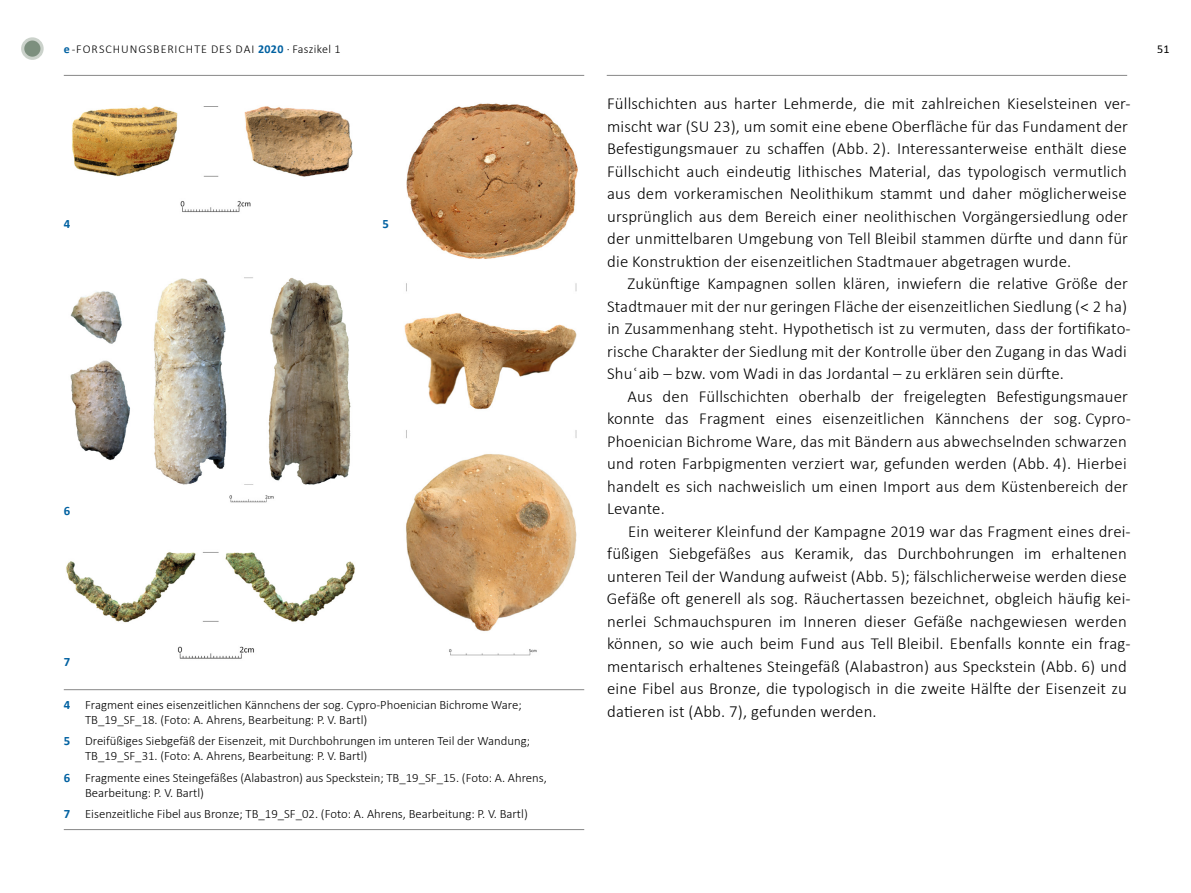
<style>
.page{position:relative;width:1191px;height:893px;background:#fff}
.page>*{position:absolute;margin:0;border:0;box-sizing:border-box;transform-origin:0 0}
.t1{font:300 16.8px/22.5px "Calibri";letter-spacing:.01em;color:#000}
.t2{font:300 12.75px/15px "Calibri";color:#000}
.t3{font:700 12.75px "Calibri";color:#0061a1}
.t4{font:300 12px "Calibri";letter-spacing:.08em;color:#000}
.t5{font:12px "Calibri";color:#000}
.s1{font-weight:700;color:#0061a1}
</style>
<div class="page">
<hr style="left:607px;top:75px;width:520px;height:1px;background:#878787">
<hr style="left:64px;top:75px;width:520px;height:1px;background:#878787">
<svg style="left:23px;top:39px;width:19px;height:19px"></svg>
<div style="left:21px;top:37px;width:23px;height:23px;border:3px solid #cbd2cb;border-radius:50%"></div>
<hr style="left:64px;top:689px;width:520px;height:1px;background:#878787">
<hr style="left:64px;top:829px;width:520px;height:1px;background:#878787">
<img style="left:72px;top:106px;width:281px;height:107px">
<img style="left:70px;top:277px;width:281px;height:226px">
<img style="left:66px;top:552px;width:289px;height:107px">
<img style="left:404px;top:103px;width:174px;height:553px">
<p class="t4" style="left:64px;top:41px;width:278px"><span class="s1">e</span>-FORSCHUNGSBERICHTE DES DAI <span class="s1">2020</span> · Faszikel 1</p>
<p class="t5" style="left:1157px;top:41px;width:14px">51</p>
<p class="t3" style="left:64px;top:215px;width:8px">4</p>
<p class="t3" style="left:64px;top:502px;width:8px">6</p>
<p class="t3" style="left:64px;top:653px;width:8px">7</p>
<p class="t3" style="left:382px;top:215px;width:8px">5</p>
<p class="t2" style="left:85px;top:697px;width:438px;text-indent:-21px"><span class="s1">4</span> Fragment eines eisenzeitlichen Kännchens der sog. Cypro-Phoenician Bichrome Ware;<br>TB_19_SF_18. (Foto: A. Ahrens, Bearbeitung: P. V. Bartl)</p>
<p class="t2" style="left:85px;top:733px;width:446px;text-indent:-21px"><span class="s1">5</span> Dreifüßiges Siebgefäß der Eisenzeit, mit Durchbohrungen im unteren Teil der Wandung;<br>TB_19_SF_31. (Foto: A. Ahrens, Bearbeitung: P. V. Bartl)</p>
<p class="t2" style="left:85px;top:770px;width:463px;text-indent:-21px"><span class="s1">6</span> Fragmente eines Steingefäßes (Alabastron) aus Speckstein; TB_19_SF_15. (Foto: A. Ahrens,<br>Bearbeitung: P. V. Bartl)</p>
<p class="t2" style="left:64px;top:806px;width:465px"><span class="s1">7</span> Eisenzeitliche Fibel aus Bronze; TB_19_SF_02. (Foto: A. Ahrens, Bearbeitung: P. V. Bartl)</p>
<p class="t1" style="left:607px;top:92px;width:525px">Füllschichten aus harter Lehmerde, die mit zahlreichen Kieselsteinen ver&shy;mischt war (SU 23), um somit eine ebene Oberfläche für das Fundament der Befestigungsmauer zu schaffen (Abb. 2). Interessanterweise enthält diese Füllschicht auch eindeutig lithisches Material, das typologisch vermutlich aus dem vorkeramischen Neolithikum stammt und daher möglicherweise ursprünglich aus dem Bereich einer neolithischen Vorgängersiedlung oder der unmittelbaren Umgebung von Tell Bleibil stammen dürfte und dann für die Konstruktion der eisenzeitlichen Stadtmauer abgetragen wurde.</p>
<p class="t1" style="left:607px;top:272px;width:525px;text-indent:20px">Zukünftige Kampagnen sollen klären, inwiefern die relative Größe der Stadtmauer mit der nur geringen Fläche der eisenzeitlichen Siedlung (&lt; 2 ha) in Zusammenhang steht. Hypothetisch ist zu vermuten, dass der fortifikato&shy;rische Charakter der Siedlung mit der Kontrolle über den Zugang in das Wadi Shuʿaib – bzw. vom Wadi in das Jordantal – zu erklären sein dürfte.</p>
<p class="t1" style="left:607px;top:385px;width:525px;text-indent:21px">Aus den Füllschichten oberhalb der freigelegten Befestigungsmauer konnte das Fragment eines eisenzeitlichen Kännchens der sog. Cypro-Phoenician Bichrome Ware, das mit Bändern aus abwechselnden schwarzen und roten Farbpigmenten verziert war, gefunden werden (Abb. 4). Hierbei handelt es sich nachweislich um einen Import aus dem Küstenbereich der Levante.</p>
<p class="t1" style="left:607px;top:520px;width:525px;text-indent:21px">Ein weiterer Kleinfund der Kampagne 2019 war das Fragment eines drei&shy;füßigen Siebgefäßes aus Keramik, das Durchbohrungen im erhaltenen unteren Teil der Wandung aufweist (Abb. 5); fälschlicherweise werden diese Gefäße oft generell als sog. Räuchertassen bezeichnet, obgleich häufig kei&shy;nerlei Schmauchspuren im Inneren dieser Gefäße nachgewiesen werden können, so wie auch beim Fund aus Tell Bleibil. Ebenfalls konnte ein frag&shy;mentarisch erhaltenes Steingefäß (Alabastron) aus Speckstein (Abb. 6) und eine Fibel aus Bronze, die typologisch in die zweite Hälfte der Eisenzeit zu datieren ist (Abb. 7), gefunden werden.</p>
</div>
